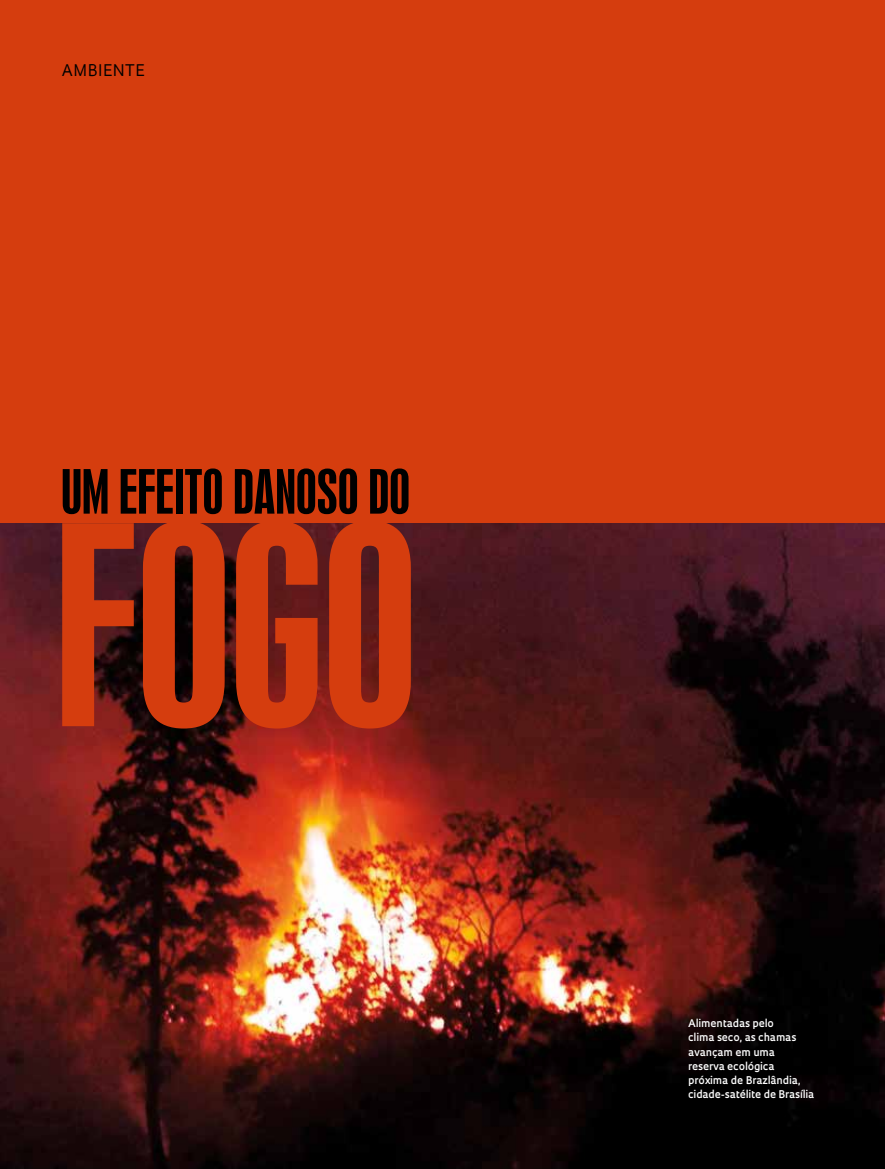
<style>
.page{position:relative;width:885px;height:1169px;background:#fff}
.page>*{position:absolute;margin:0;border:0;box-sizing:border-box;transform-origin:0 0}
.t1{font:259.5px "Swiss 924 BT Regular B";color:#d53d0e}
.t2{font:57px "Swiss 924 BT Regular B";letter-spacing:-.005em;color:#000}
.t3{font:15.6px "Oculum";letter-spacing:.035em;color:#000}
.t4{font:600 10.35px/14.1px "Oculum";color:#fff}
</style>
<div class="page">
<div style="left:0;top:0;width:885px;height:1168px;background:#d53d0e"></div>
<img style="left:0;top:523px;width:885px;height:645px">
<h3 class="t3" style="left:62px;top:60px;width:84px">AMBIENTE</h3>
<h2 class="t2" style="left:61px;top:457px;width:351px">UM EFEITO DANOSO DO</h2>
<h1 class="t1" style="left:54px;top:471px;width:366px">FOGO</h1>
<p class="t4" style="left:688px;top:1016px;width:128px">Alimentadas pelo<br>clima seco, as chamas avançam em uma<br>reserva ecológica próxima de Brazlândia, cidade-satélite de Brasília</p>
</div>
